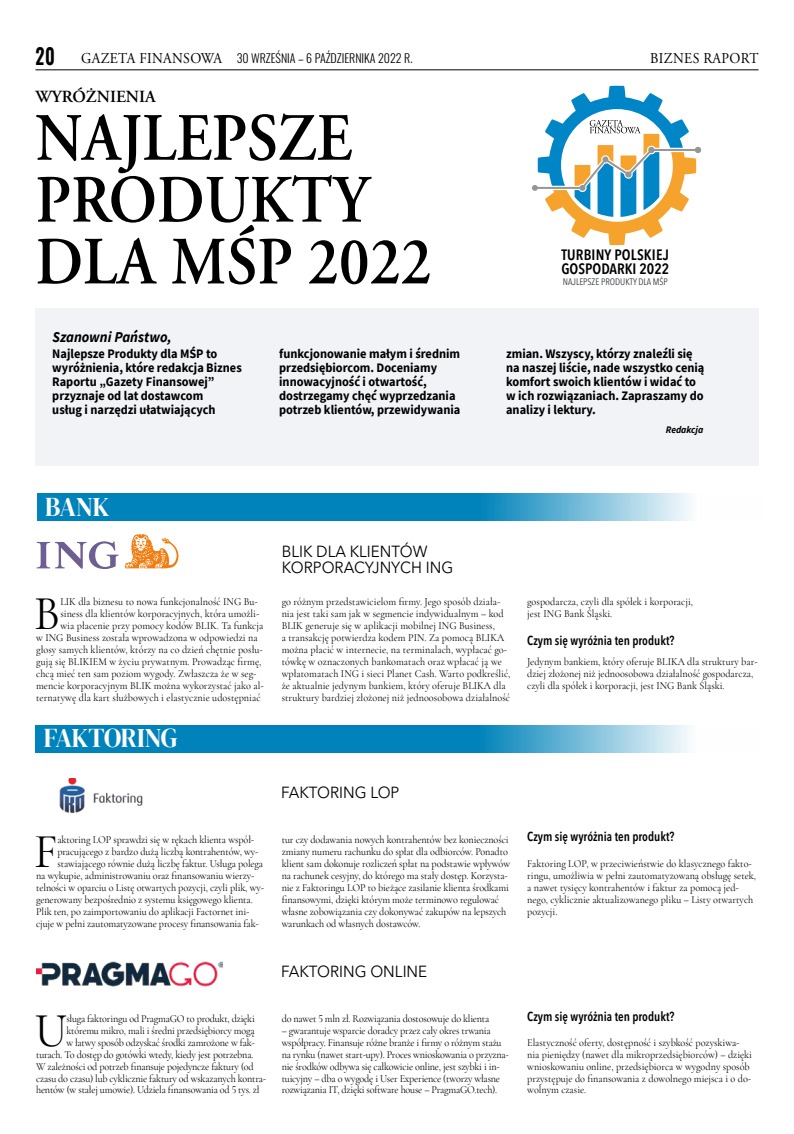
<style>
.page{position:relative;width:794px;height:1134px;background:#fff}
.page>*{position:absolute;margin:0;border:0;box-sizing:border-box;transform-origin:0 0}
.t1{font:600 67.4px/61.8px "Adobe Garamond Pro";color:#000;scale:.9 1}
.t2{font:48.8px "Cormorant Garamond";color:#000;scale:.95 1}
.t3{font:27px "DM Serif Display";letter-spacing:-.01em;color:#fff;scale:.95 1}
.t4{font:600 17px "Adobe Garamond Pro";color:#000}
.t5{font:16px/15.7px "Avenir Next LT Pro";color:#000;scale:.95 1}
.t6{font:italic 700 15px "Source Sans Pro";color:#000;scale:.95 1}
.t7{font:15px "Adobe Garamond Pro";letter-spacing:.025em;color:#000;scale:.92 1}
.t8{font:600 condensed 14.9px/14.5px "Avenir Next LT Pro";letter-spacing:.01em;color:#000}
.t9{font:700 13px/14px "Source Sans Pro";color:#000;scale:.95 1}
.t10{font:600 condensed 13px "Avenir Next LT Pro";color:#000;scale:.95 1}
.t11{font:300 12px "Oswald";color:#000}
.t12{font:10.7px/11.9px "Cormorant Garamond";letter-spacing:-.01em;color:#000;scale:.95 1}
.t13{font:italic 700 10px "Source Sans Pro";color:#000;scale:.95 1}
.t14{font:condensed 9.4px "Avenir Next LT Pro";color:#353c42}
.s1{font-weight:600;font-size:22px}
.s2{font-family:"Adobe Garamond Pro";font-weight:400;font-size:15px}
</style>
<div class="page">
<hr style="left:35px;top:70px;width:723px;height:1px;background:#000">
<svg style="left:532px;top:85px;width:169px;height:160px"></svg>
<div style="left:35px;top:308px;width:723px;height:158px;background:#f2f3f6"></div>
<svg style="left:35px;top:725px;width:654px;height:27px;background:#2795c4"></svg>
<svg style="left:37px;top:494px;width:654px;height:27px;background:#2796c4"></svg>
<img style="left:59px;top:778px;width:84px;height:36px">
<img style="left:37px;top:961px;width:185px;height:25px">
<svg style="left:37px;top:541px;width:82px;height:28px"></svg>
<svg style="left:125px;top:534px;width:53px;height:34px"></svg>
<p class="t11" style="left:35px;top:47px;width:378px"><span class="s1">20</span> <span class="s2">GAZETA FINANSOWA</span> 30 WRZEŚNIA – 6 PAŹDZIERNIKA 2022 R.</p>
<h3 class="t7" style="left:650px;top:49px;width:119px">BIZNES RAPORT</h3>
<h3 class="t4" style="left:35px;top:87px;width:122px">WYRÓŻNIENIA</h3>
<h1 class="t1" style="left:35px;top:108px;width:442px">NAJLEPSZE<br>PRODUKTY<br>DLA MŚP 2022</h1>
<h3 class="t8" style="left:561px;top:247px;width:109px">TURBINY POLSKIEJ<br>GOSPODARKI 2022</h3>
<p class="t14" style="left:563px;top:276px;width:107px">NAJLEPSZE PRODUKTY DLA MŚP</p>
<h3 class="t6" style="left:52px;top:327px;width:127px">Szanowni Państwo,</h3>
<p class="t9" style="left:52px;top:346px;width:201px">Najlepsze Produkty dla MŚP to wyróżnienia, które redakcja Biznes<br>Raportu „Gazety Finansowej” przyznaje od lat dostawcom<br>usług i narzędzi ułatwiających</p>
<p class="t9" style="left:279px;top:346px;width:192px">funkcjonowanie małym i średnim przedsiębiorcom. Doceniamy innowacyjność i otwartość, dostrzegamy chęć wyprzedzania potrzeb klientów, przewidywania</p>
<p class="t9" style="left:506px;top:346px;width:210px">zmian. Wszyscy, którzy znaleźli się na naszej liście, nade wszystko cenią komfort swoich klientów i widać to w ich rozwiązaniach. Zapraszamy do analizy i lektury.</p>
<p class="t13" style="left:666px;top:423px;width:41px">Redakcja</p>
<h3 class="t3" style="left:45px;top:491px;width:69px">BANK</h3>
<h2 class="t2" style="left:34px;top:584px;width:29px">B</h2>
<p class="t12" style="left:60px;top:596px;width:209px">LIK dla biznesu to nowa funkcjonalność ING Bu-</p>
<p class="t12" style="left:60px;top:608px;width:211px">siness dla klientów korporacyjnych, która umożli-</p>
<p class="t12" style="left:60px;top:620px;width:215px">wia płacenie przy pomocy kodów BLIK. Ta funkcja</p>
<p class="t12" style="left:36px;top:632px;width:235px">w ING Business została wprowadzona w odpowiedzi na</p>
<p class="t12" style="left:36px;top:643px;width:240px">głosy samych klientów, którzy na co dzień chętnie posłu-</p>
<p class="t12" style="left:36px;top:655px;width:239px">gują się BLIKIEM w życiu prywatnym. Prowadząc firmę,</p>
<p class="t12" style="left:36px;top:667px;width:233px">chcą mieć ten sam poziom wygody. Zwłaszcza że w seg-</p>
<p class="t12" style="left:36px;top:679px;width:241px">mencie korporacyjnym BLIK można wykorzystać jako al-</p>
<p class="t12" style="left:36px;top:691px;width:238px">ternatywę dla kart służbowych i elastycznie udostępniać</p>
<h3 class="t3" style="left:44px;top:723px;width:142px">FAKTORING</h3>
<h2 class="t2" style="left:34px;top:822px;width:26px">F</h2>
<p class="t12" style="left:57px;top:834px;width:209px">aktoring LOP sprawdzi się w rękach klienta współ-</p>
<p class="t12" style="left:57px;top:846px;width:213px">pracującego z bardzo dużą liczbą kontrahentów, wy-</p>
<p class="t12" style="left:57px;top:858px;width:218px">stawiającego równie dużą liczbę faktur. Usługa polega</p>
<p class="t12" style="left:36px;top:870px;width:231px">na wykupie, administrowaniu oraz finansowaniu wierzy-</p>
<p class="t12" style="left:36px;top:882px;width:241px">telności w oparciu o Listę otwartych pozycji, czyli plik, wy-</p>
<p class="t12" style="left:36px;top:893px;width:229px">generowany bezpośrednio z systemu księgowego klienta.</p>
<p class="t12" style="left:36px;top:905px;width:226px">Plik ten, po zaimportowaniu do aplikacji Factornet ini-</p>
<p class="t12" style="left:36px;top:917px;width:236px">cjuje w pełni zautomatyzowane procesy finansowania fak-</p>
<h2 class="t2" style="left:35px;top:1000px;width:36px">U</h2>
<p class="t12" style="left:66px;top:1012px;width:200px">sługa faktoringu od PragmaGO to produkt, dzięki</p>
<p class="t12" style="left:66px;top:1024px;width:200px">któremu mikro, mali i średni przedsiębiorcy mogą</p>
<p class="t12" style="left:66px;top:1036px;width:200px">w łatwy sposób odzyskać środki zamrożone w fak-</p>
<p class="t12" style="left:36px;top:1048px;width:230px">turach. To dostęp do gotówki wtedy, kiedy jest potrzebna.</p>
<p class="t12" style="left:36px;top:1060px;width:231px">W zależności od potrzeb finansuje pojedyncze faktury (od</p>
<p class="t12" style="left:36px;top:1072px;width:243px">czasu do czasu) lub cyklicznie faktury od wskazanych kontra-</p>
<p class="t12" style="left:36px;top:1084px;width:237px">hentów (w stałej umowie). Udziela finansowania od 5 tys. zł</p>
<h3 class="t5" style="left:282px;top:544px;width:182px">BLIK DLA KLIENTÓW<br>KORPORACYJNYCH ING</h3>
<p class="t12" style="left:282px;top:596px;width:242px">go różnym przedstawicielom firmy. Jego sposób działa&shy;nia jest taki sam jak w segmencie indywidualnym – kod BLIK generuje się w aplikacji mobilnej ING Business,<br>a transakcję potwierdza kodem PIN. Za pomocą BLIKA można płacić w internecie, na terminalach, wypłacać go&shy;tówkę w oznaczonych bankomatach oraz wpłacać ją we wpłatomatach ING i sieci Planet Cash. Warto podkreślić, że aktualnie jedynym bankiem, który oferuje BLIKA dla struktury bardziej złożonej niż jednoosobowa działalność</p>
<p class="t12" style="left:527px;top:596px;width:176px">gospodarcza, czyli dla spółek i korporacji, jest ING Bank Śląski.</p>
<p class="t10" style="left:527px;top:632px;width:156px">Czym się wyróżnia ten produkt?</p>
<p class="t12" style="left:527px;top:655px;width:244px">Jedynym bankiem, który oferuje BLIKA dla struktury bar&shy;dziej złożonej niż jednoosobowa działalność gospodarcza, czyli dla spółek i korporacji, jest ING Bank Śląski.</p>
<h3 class="t5" style="left:281px;top:784px;width:126px">FAKTORING LOP</h3>
<p class="t12" style="left:282px;top:834px;width:242px">tur czy dodawania nowych kontrahentów bez konieczności zmiany numeru rachunku do spłat dla odbiorców. Ponadto klient sam dokonuje rozliczeń spłat na podstawie wpływów na rachunek cesyjny, do którego ma stały dostęp. Korzysta&shy;nie z Faktoringu LOP to bieżące zasilanie klienta środkami finansowymi, dzięki którym może terminowo regulować własne zobowiązania czy dokonywać zakupów na lepszych warunkach od własnych dostawców.</p>
<p class="t10" style="left:527px;top:829px;width:156px">Czym się wyróżnia ten produkt?</p>
<p class="t12" style="left:527px;top:858px;width:242px">Faktoring LOP, w przeciwieństwie do klasycznego fakto&shy;ringu, umożliwia w pełni zautomatyzowaną obsługę setek, a nawet tysięcy kontrahentów i faktur za pomocą jed&shy;nego, cyklicznie aktualizowanego pliku – Listy otwartych pozycji.</p>
<h3 class="t5" style="left:281px;top:963px;width:155px">FAKTORING ONLINE</h3>
<p class="t12" style="left:282px;top:1012px;width:220px">do nawet 5 mln zł. Rozwiązania dostosowuje do klienta</p>
<p class="t12" style="left:282px;top:1024px;width:241px">– gwarantuje wsparcie doradcy przez cały okres trwania współpracy. Finansuje różne branże i firmy o różnym stażu na rynku (nawet start-upy). Proces wnioskowania o przyzna&shy;nie środków odbywa się całkowicie online, jest szybki i in&shy;tuicyjny – dba o wygodę i User Experience (tworzy własne rozwiązania IT, dzięki software house – PragmaGO.tech).</p>
<p class="t10" style="left:527px;top:1008px;width:156px">Czym się wyróżnia ten produkt?</p>
<p class="t12" style="left:527px;top:1036px;width:238px">Elastyczność oferty, dostępność i szybkość pozyskiwa&shy;nia pieniędzy (nawet dla mikroprzedsiębiorców) – dzięki wnioskowaniu online, przedsiębiorca w wygodny sposób przystępuje do finansowania z dowolnego miejsca i o do&shy;wolnym czasie.</p>
</div>
